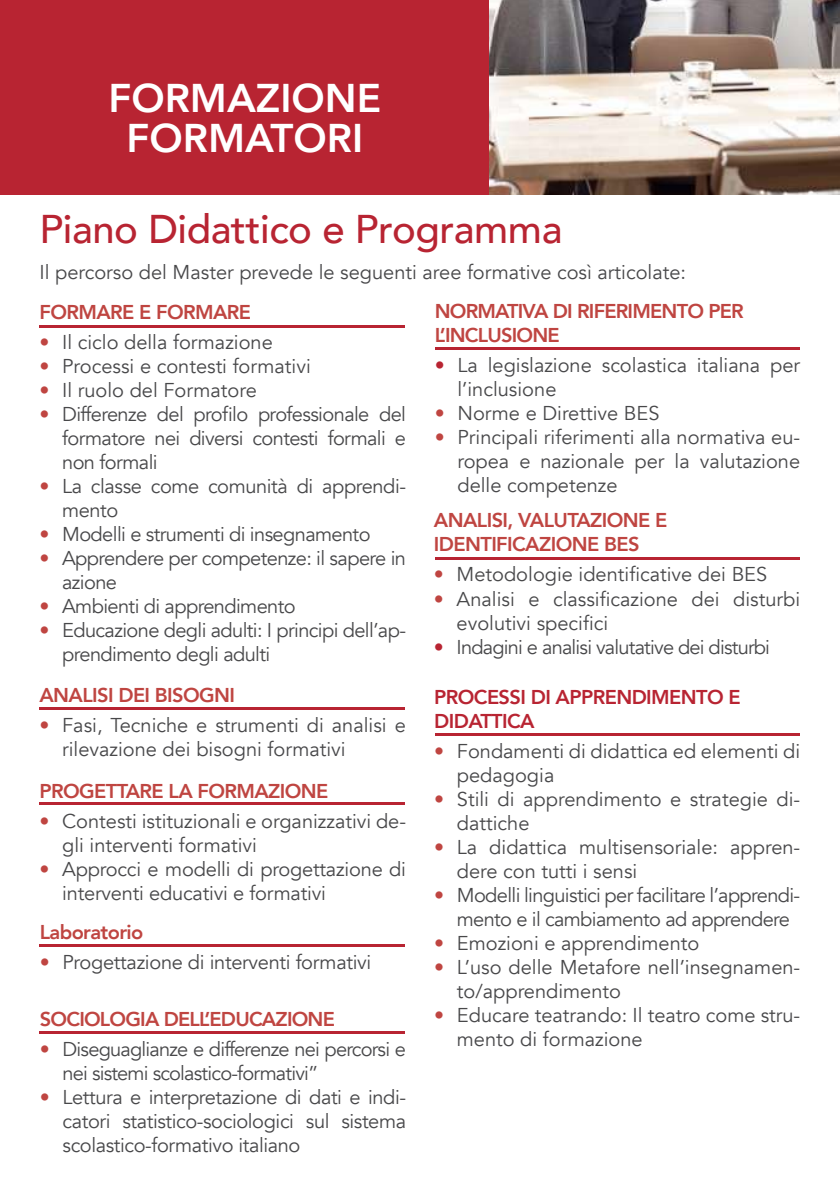
<style>
.page{position:relative;width:840px;height:1191px;background:#fff}
.page>*{position:absolute;margin:0;border:0;box-sizing:border-box;transform-origin:0 0}
.t1{font:500 40px "Avenir";letter-spacing:-.01em;color:#b82432}
.t2{font:800 40px/40px "Avenir";color:#fff;text-align:center}
.t3{font:20px/24px "Avenir";color:#48484a}
.t4{font:20px/24px "Avenir";letter-spacing:-.03em;color:#48484a}
.t5{font:800 20px "Avenir";letter-spacing:-.03em;color:#bf4541}
.t6{font:20px/24px "Avenir";letter-spacing:-.04em;color:#48484a}
.t7{font:20px/24px "Avenir";letter-spacing:-.02em;color:#48484a}
.t8{font:800 20px "Avenir";color:#b82432}
.s1{color:#bf4541}
.s2{color:#b82432}
</style>
<div class="page">
<div style="left:0;top:0;width:495px;height:194px;background:#b82432"></div>
<img style="left:489px;top:0;width:350px;height:194px">
<hr style="left:39px;top:325px;width:365px;height:2px;background:#b82432">
<hr style="left:39px;top:707px;width:365px;height:3px;background:#b82432">
<hr style="left:39px;top:802px;width:365px;height:3px;background:#b82432">
<hr style="left:39px;top:944px;width:365px;height:3px;background:#b82432">
<hr style="left:39px;top:1030px;width:365px;height:3px;background:#b82432">
<hr style="left:435px;top:347px;width:364px;height:3px;background:#b82432">
<hr style="left:435px;top:557px;width:364px;height:3px;background:#b82432">
<hr style="left:435px;top:733px;width:364px;height:3px;background:#b82432">
<h1 class="t2" style="left:108px;top:78px;width:274px">FORMAZIONE<br>FORMATORI</h1>
<h1 class="t1" style="left:39px;top:194px;width:524px">Piano Didattico e Programma</h1>
<p class="t3" style="left:39px;top:261px;width:647px">Il percorso del Master prevede le seguenti aree formative così articolate:</p>
<p class="t5" style="left:39px;top:297px;width:26px">FORMARE</p>
<p class="t5" style="left:139px;top:297px;width:43px">E FORMARE</p>
<p class="t3" style="left:39px;top:331px;width:235px"><span class="s1">•</span> Il ciclo della formazione</p>
<p class="t3" style="left:39px;top:355px;width:273px"><span class="s1">•</span> Processi e contesti formativi</p>
<p class="t3" style="left:39px;top:379px;width:219px"><span class="s1">•</span> Il ruolo del Formatore</p>
<p class="t3" style="left:62px;top:403px;width:345px;text-align:justify;text-indent:-23px"><span class="s1">•</span> Differenze del profilo professionale del formatore nei diversi contesti formali e non formali</p>
<p class="t7" style="left:62px;top:475px;width:345px;text-indent:-23px"><span class="s1">•</span> La classe come comunità di apprendi&shy;mento</p>
<p class="t4" style="left:39px;top:523px;width:332px"><span class="s1">•</span> Modelli e strumenti di insegnamento</p>
<p class="t4" style="left:62px;top:547px;width:345px;text-indent:-23px"><span class="s1">•</span> Apprendere per competenze: il sapere in azione</p>
<p class="t4" style="left:39px;top:595px;width:258px"><span class="s1">•</span> Ambienti di apprendimento</p>
<p class="t4" style="left:62px;top:619px;width:345px;text-indent:-23px"><span class="s1">•</span> Educazione degli adulti: I principi dell’ap&shy;prendimento degli adulti</p>
<p class="t5" style="left:39px;top:680px;width:197px">ANALISI DEI BISOGNI</p>
<p class="t3" style="left:62px;top:714px;width:345px;text-indent:-23px"><span class="s1">•</span> Fasi, Tecniche e strumenti di analisi e rilevazione dei bisogni formativi</p>
<p class="t5" style="left:39px;top:776px;width:67px">PROGETTARE</p>
<p class="t5" style="left:168px;top:776px;width:43px">LA FORMAZIONE</p>
<p class="t3" style="left:62px;top:810px;width:345px;text-indent:-23px"><span class="s1">•</span> Contesti istituzionali e organizzativi de&shy;gli interventi formativi</p>
<p class="t3" style="left:62px;top:858px;width:345px;text-indent:-23px"><span class="s1">•</span> Approcci e modelli di progettazione di interventi educativi e formativi</p>
<p class="t5" style="left:40px;top:916px;width:105px">LABORATORIO</p>
<p class="t3" style="left:40px;top:950px;width:333px"><span class="s1">•</span> Progettazione di interventi formativi</p>
<p class="t5" style="left:40px;top:1003px;width:24px">SOCIO</p>
<p class="t5" style="left:100px;top:1003px;width:162px">LOGIA DELL’EDUCAZIONE</p>
<p class="t6" style="left:63px;top:1037px;width:345px;text-indent:-23px"><span class="s1">•</span> Diseguaglianze e differenze nei percorsi e nei sistemi scolastico-formativi”</p>
<p class="t3" style="left:63px;top:1085px;width:345px;text-align:justify;text-indent:-23px"><span class="s1">•</span> Lettura e interpretazione di dati e indi&shy;catori statistico-sociologici sul sistema scolastico-formativo italiano</p>
<p class="t5" style="left:434px;top:295px;width:28px">NORMATI</p>
<p class="t5" style="left:522px;top:295px;width:67px">VADI RIFERIMENTO</p>
<p class="t5" style="left:708px;top:295px;width:13px">PER</p>
<p class="t5" style="left:434px;top:319px;width:79px">L’INCLUSIONE</p>
<p class="t3" style="left:457px;top:353px;width:344px;text-indent:-23px"><span class="s2">•</span> La legislazione scolastica italiana per l’inclusione</p>
<p class="t3" style="left:434px;top:401px;width:226px"><span class="s1">•</span> Norme e Direttive BES</p>
<p class="t3" style="left:457px;top:425px;width:344px;text-align:justify;text-indent:-23px"><span class="s1">•</span> Principali riferimenti alla normativa eu&shy;ropea e nazionale per la valutazione delle competenze</p>
<p class="t5" style="left:433px;top:505px;width:147px">ANALISI , VALUTAZIONE</p>
<p class="t5" style="left:655px;top:505px;width:11px">E</p>
<p class="t5" style="left:433px;top:529px;width:18px">IDENTIFICAZIONE</p>
<p class="t5" style="left:603px;top:529px;width:37px">BES</p>
<p class="t3" style="left:433px;top:563px;width:335px"><span class="s1">•</span> Metodologie identificative dei BES</p>
<p class="t3" style="left:456px;top:587px;width:345px;text-indent:-23px"><span class="s1">•</span> Analisi e classificazione dei disturbi evolutivi specifici</p>
<p class="t6" style="left:433px;top:635px;width:337px"><span class="s2">•</span> Indagini e analisi valutative dei disturbi</p>
<p class="t8" style="left:434px;top:681px;width:24px">PROCESSI</p>
<p class="t8" style="left:530px;top:681px;width:39px">DI APPRENDIMENTO</p>
<p class="t8" style="left:728px;top:681px;width:11px">E</p>
<p class="t8" style="left:434px;top:705px;width:12px">DIDATTICA</p>
<p class="t3" style="left:456px;top:739px;width:344px;text-indent:-23px"><span class="s1">•</span> Fondamenti di didattica ed elementi di pedagogia</p>
<p class="t3" style="left:456px;top:787px;width:344px;text-indent:-23px"><span class="s1">•</span> Stili di apprendimento e strategie di&shy;dattiche</p>
<p class="t3" style="left:456px;top:835px;width:344px;text-indent:-23px"><span class="s1">•</span> La didattica multisensoriale: appren&shy;dere con tutti i sensi</p>
<p class="t4" style="left:456px;top:883px;width:344px;text-indent:-23px"><span class="s1">•</span> Modelli linguistici per facilitare l’apprendi&shy;mento e il cambiamento ad apprendere</p>
<p class="t3" style="left:434px;top:931px;width:266px"><span class="s1">•</span> Emozioni e apprendimento</p>
<p class="t3" style="left:456px;top:955px;width:344px;text-indent:-23px"><span class="s1">•</span> L’uso delle Metafore nell’insegnamen&shy;to/apprendimento</p>
<p class="t3" style="left:456px;top:1003px;width:345px;text-indent:-23px"><span class="s1">•</span> Educare teatrando: Il teatro come stru&shy;mento di formazione</p>
</div>
